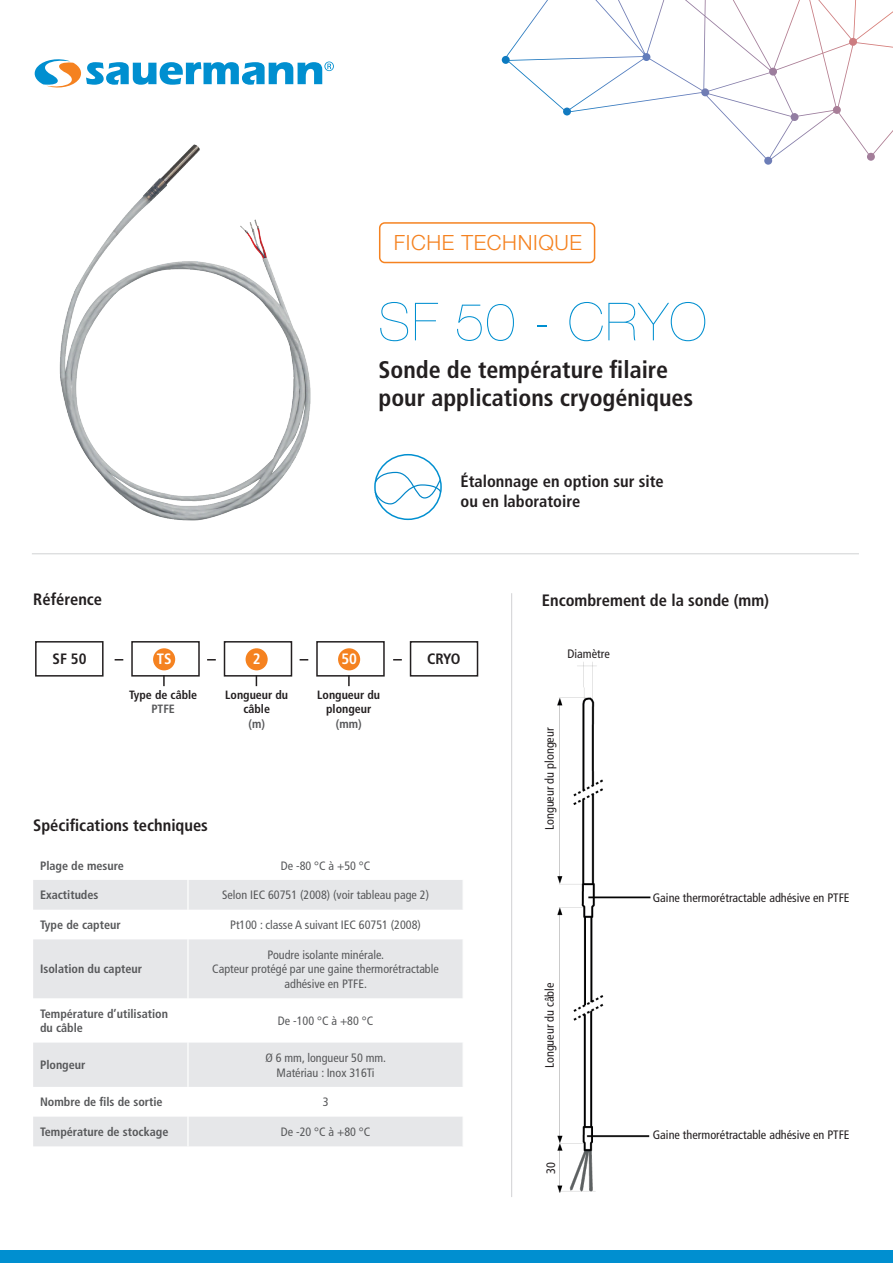
<style>
.page{position:relative;width:893px;height:1263px;background:#fff}
.page>*{position:absolute;margin:0;border:0;box-sizing:border-box;transform-origin:0 0}
.t1{font:200 52.5px "Helvetica Neue LT Std";letter-spacing:.03em;color:#008fd0}
.t2{font:700 condensed 24px "Frutiger LT Std";color:#231f20}
.t3{font:300 21px "Helvetica Neue LT Std";letter-spacing:.03em;color:#f58220}
.t4{font:700 condensed 16.5px/19.8px "Frutiger LT Std";color:#231f20}
.t5{font:700 condensed 15px "Frutiger LT Std";color:#231f20}
.t6{font:700 condensed 15px "Frutiger LT Std";color:#fff}
.t7{font:condensed 12.3px "Frutiger LT Std";color:#231f20}
.t8{font:condensed 12.15px/14.5px "Frutiger LT Std";color:#57585a;text-align:center}
.t9{font:700 condensed 12.15px "Frutiger LT Std";color:#57585a}
.t10{font:700 condensed 12px/14.4px "Frutiger LT Std";color:#231f20;text-align:center}
.t11{font:700 condensed 12px "Frutiger LT Std";color:#57585a}
</style>
<div class="page">
<svg style="left:502px;top:0;width:391px;height:165px"></svg>
<div style="left:0;top:1251px;width:893px;height:12px;background:#008fd0"></div>
<div style="left:379px;top:222px;width:216px;height:41px;border:2px solid #f58220;border-radius:5px"></div>
<hr style="left:32px;top:553px;width:827px;height:1px;background:#d1d2d4">
<div style="left:374px;top:454px;width:68px;height:66px;border:2px solid #008fd0;border-radius:50%"></div>
<svg style="left:374px;top:466px;width:68px;height:43px"></svg>
<svg style="left:33px;top:880px;width:430px;height:266px;fill:#e6e7e9"></svg>
<hr style="left:187px;top:880px;width:2px;height:30px;background:#fff">
<hr style="left:187px;top:910px;width:2px;height:29px;background:#fff">
<hr style="left:187px;top:939px;width:2px;height:59px;background:#fff">
<hr style="left:187px;top:998px;width:2px;height:44px;background:#fff">
<hr style="left:187px;top:1042px;width:2px;height:45px;background:#fff">
<hr style="left:187px;top:1087px;width:2px;height:30px;background:#fff">
<hr style="left:187px;top:1117px;width:2px;height:29px;background:#fff">
<hr style="left:511px;top:593px;width:1px;height:604px;background:#d1d2d4">
<img style="left:557px;top:662px;width:94px;height:531px">
<svg style="left:35px;top:59px;width:299px;height:29px"></svg>
<img style="left:59px;top:144px;width:252px;height:377px">
<div style="left:131px;top:641px;width:69px;height:35px;border:2px solid #231f20"></div>
<div style="left:153px;top:648px;width:22px;height:22px;background:#f58220;border-radius:50%"></div>
<div style="left:35px;top:641px;width:69px;height:35px;border:2px solid #231f20"></div>
<svg style="left:163px;top:675px;width:2px;height:11px"></svg>
<div style="left:224px;top:641px;width:68px;height:35px;border:2px solid #231f20"></div>
<div style="left:246px;top:648px;width:22px;height:22px;background:#f58220;border-radius:50%"></div>
<div style="left:316px;top:641px;width:69px;height:35px;border:2px solid #231f20"></div>
<div style="left:338px;top:648px;width:22px;height:22px;background:#f58220;border-radius:50%"></div>
<svg style="left:348px;top:675px;width:2px;height:11px"></svg>
<div style="left:410px;top:641px;width:68px;height:35px;border:2px solid #231f20"></div>
<p class="t3" style="left:394px;top:230px;width:190px">FICHE TECHNIQUE</p>
<p class="t1" style="left:378px;top:291px;width:330px">SF 50 - CRYO</p>
<p class="t2" style="left:378px;top:355px;width:291px">Sonde de température filaire</p>
<p class="t2" style="left:378px;top:384px;width:316px">pour applications cryogéniques</p>
<p class="t4" style="left:33px;top:589px;width:70px">Référence</p>
<p class="t5" style="left:53px;top:650px;width:35px">SF 50</p>
<p class="t6" style="left:157px;top:650px;width:16px">TS</p>
<p class="t6" style="left:253px;top:650px;width:9px">2</p>
<p class="t4" style="left:460px;top:471px;width:205px">Étalonnage en option sur site ou en laboratoire</p>
<p class="t6" style="left:341px;top:650px;width:17px">50</p>
<p class="t5" style="left:427px;top:650px;width:35px">CRYO</p>
<p class="t4" style="left:542px;top:590px;width:229px">Encombrement de la sonde (mm)</p>
<p class="t7" style="left:568px;top:646px;width:44px">Diamètre</p>
<p class="t10" style="left:129px;top:687px;width:70px">Type de câble</p>
<p class="t11" style="left:151px;top:702px;width:25px">PTFE</p>
<p class="t10" style="left:225px;top:687px;width:64px">Longueur du câble</p>
<p class="t11" style="left:248px;top:716px;width:18px">(m)</p>
<p class="t10" style="left:317px;top:687px;width:64px">Longueur du plongeur</p>
<p class="t11" style="left:336px;top:716px;width:27px">(mm)</p>
<p class="t4" style="left:33px;top:815px;width:176px">Spécifications techniques</p>
<p class="t9" style="left:40px;top:858px;width:85px">Plage de mesure</p>
<p class="t8" style="left:281px;top:858px;width:91px">De -80 °C à +50 °C</p>
<p class="t9" style="left:40px;top:888px;width:60px">Exactitudes</p>
<p class="t8" style="left:222px;top:888px;width:208px">Selon IEC 60751 (2008) (voir tableau page 2)</p>
<p class="t9" style="left:40px;top:918px;width:82px">Type de capteur</p>
<p class="t8" style="left:230px;top:918px;width:192px">Pt100 : classe A suivant IEC 60751 (2008)</p>
<p class="t9" style="left:40px;top:962px;width:104px">Isolation du capteur</p>
<p class="t8" style="left:268px;top:947px;width:118px">Poudre isolante minérale.</p>
<p class="t8" style="left:212px;top:962px;width:228px">Capteur protégé par une gaine thermorétractable adhésive en PTFE.</p>
<p class="t9" style="left:40px;top:1006px;width:130px">Température d’utilisation</p>
<p class="t9" style="left:40px;top:1021px;width:44px">du câble</p>
<p class="t9" style="left:40px;top:1058px;width:47px">Plongeur</p>
<p class="t8" style="left:278px;top:1013px;width:97px">De -100 °C à +80 °C</p>
<p class="t8" style="left:265px;top:1050px;width:122px">Ø 6 mm, longueur 50 mm.</p>
<p class="t8" style="left:277px;top:1065px;width:99px">Matériau : Inox 316Ti</p>
<p class="t9" style="left:40px;top:1095px;width:124px">Nombre de fils de sortie</p>
<p class="t8" style="left:323px;top:1095px;width:7px">3</p>
<p class="t9" style="left:40px;top:1125px;width:130px">Température de stockage</p>
<p class="t8" style="left:281px;top:1125px;width:91px">De -20 °C à +80 °C</p>
<p class="t7" style="left:542px;top:830px;width:104px;rotate:-90deg">Longueur du plongeur</p>
<p class="t7" style="left:542px;top:1068px;width:87px;rotate:-90deg">Longueur du câble</p>
<p class="t7" style="left:544px;top:1174px;width:13px;rotate:-90deg">30</p>
<p class="t7" style="left:653px;top:890px;width:198px">Gaine thermorétractable adhésive en PTFE</p>
<p class="t7" style="left:653px;top:1127px;width:198px">Gaine thermorétractable adhésive en PTFE</p>
</div>
